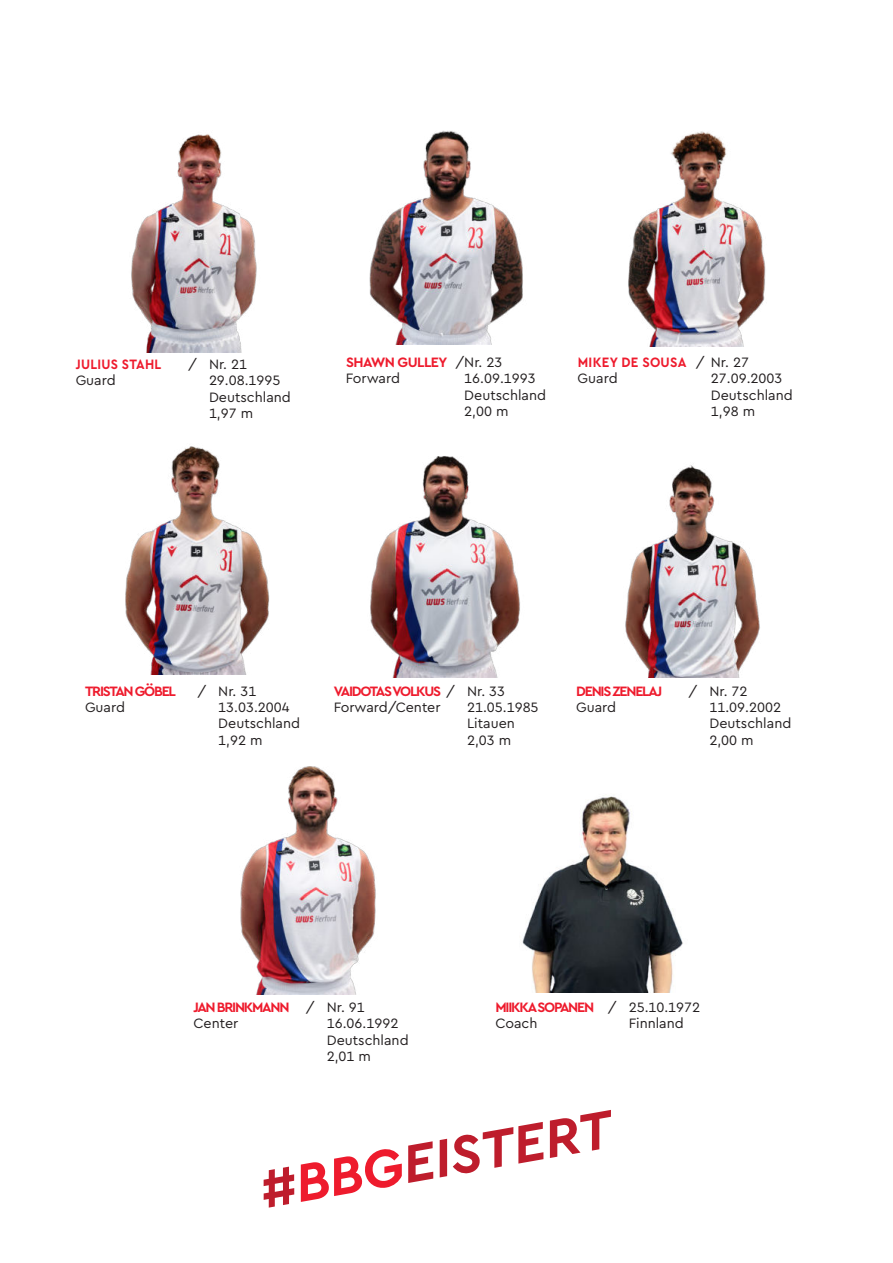
<style>
.page{position:relative;width:893px;height:1263px;background:#fff}
.page>*{position:absolute;margin:0;border:0;box-sizing:border-box;transform-origin:0 0}
.t1{font:italic 700 55.8px "Cera PRO";color:#be1d2c}
.t2{font:14.25px/16.4px "Cera PRO";color:#231f20}
.t3{font:700 14.25px "Cera PRO";letter-spacing:-.09em;color:#ee1b2d}
.t4{font:700 14.25px "Cera PRO";letter-spacing:.02em;color:#ee1b2d;scale:.93 1}
.t5{font:700 14.25px "Cera PRO";letter-spacing:-.04em;color:#ee1b2d}
.t6{font:700 14.25px "Cera PRO";letter-spacing:.02em;color:#ee1b2d;scale:.91 1}
.s1{font-weight:700;color:#ee1b2d}
.s2{color:#ee1b2d}
</style>
<div class="page">
<img style="left:369px;top:130px;width:154px;height:214px">
<img style="left:628px;top:131px;width:138px;height:216px">
<img style="left:125px;top:446px;width:145px;height:228px">
<img style="left:625px;top:465px;width:135px;height:213px">
<img style="left:370px;top:456px;width:150px;height:222px">
<img style="left:240px;top:766px;width:136px;height:228px">
<img style="left:131px;top:134px;width:126px;height:218px">
<img style="left:522px;top:796px;width:161px;height:197px">
<p class="t6" style="left:76px;top:356px;width:96px">JULIUS STAHL</p>
<p class="t2" style="left:76px;top:372px;width:42px">Guard</p>
<p class="t2" style="left:188px;top:356px;width:10px">/</p>
<p class="t2" style="left:209px;top:356px;width:83px">Nr. 21<br>29.08.1995<br>Deutschland<br>1,97 m</p>
<p class="t5" style="left:346px;top:354px;width:103px">SHAWN GULLEY</p>
<p class="t2" style="left:346px;top:370px;width:56px">Forward</p>
<p class="t2" style="left:464px;top:354px;width:83px;text-indent:-9px">/Nr. 23<br>16.09.1993<br>Deutschland<br>2,00 m</p>
<p class="t4" style="left:578px;top:354px;width:118px">MIKEY DE SOUSA</p>
<p class="t2" style="left:578px;top:370px;width:42px">Guard</p>
<p class="t2" style="left:711px;top:354px;width:83px;text-indent:-15px">/ Nr. 27<br>27.09.2003<br>Deutschland<br>1,98 m</p>
<p class="t3" style="left:85px;top:683px;width:92px">TRISTAN GÖBEL</p>
<p class="t2" style="left:85px;top:699px;width:42px">Guard</p>
<p class="t2" style="left:197px;top:683px;width:10px">/</p>
<p class="t2" style="left:218px;top:683px;width:83px">Nr. 31<br>13.03.2004<br>Deutschland<br>1,92 m</p>
<p class="t2" style="left:334px;top:683px;width:123px"><span class="s1">VAIDOTAS VOLKUS</span> /<br>Forward/Center</p>
<p class="t2" style="left:467px;top:683px;width:73px">Nr. 33<br>21.05.1985<br>Litauen<br>2,03 m</p>
<p class="t3" style="left:576px;top:683px;width:87px">DENIS ZENELAJ</p>
<p class="t2" style="left:576px;top:699px;width:42px">Guard</p>
<p class="t2" style="left:688px;top:683px;width:10px">/</p>
<p class="t2" style="left:709px;top:683px;width:83px">Nr. 72<br>11.09.2002<br>Deutschland<br>2,00 m</p>
<p class="t3" style="left:194px;top:999px;width:97px">JAN BRINKMANN</p>
<p class="t2" style="left:193px;top:1015px;width:46px">Center</p>
<p class="t2" style="left:306px;top:999px;width:10px">/</p>
<p class="t2" style="left:327px;top:999px;width:83px">Nr. 91<br>16.06.1992<br>Deutschland<br>2,01 m</p>
<p class="t3" style="left:495px;top:999px;width:100px">MIIKKA SOPANEN</p>
<p class="t2" style="left:495px;top:1015px;width:44px">Coach</p>
<p class="t2" style="left:608px;top:999px;width:10px">/</p>
<p class="t2" style="left:629px;top:999px;width:73px">25.10.1972<br>Finnland</p>
<h1 class="t1" style="left:256px;top:1157px;width:356px;rotate:-10deg">#<span class="s2">BBG</span>EISTERT</h1>
</div>
